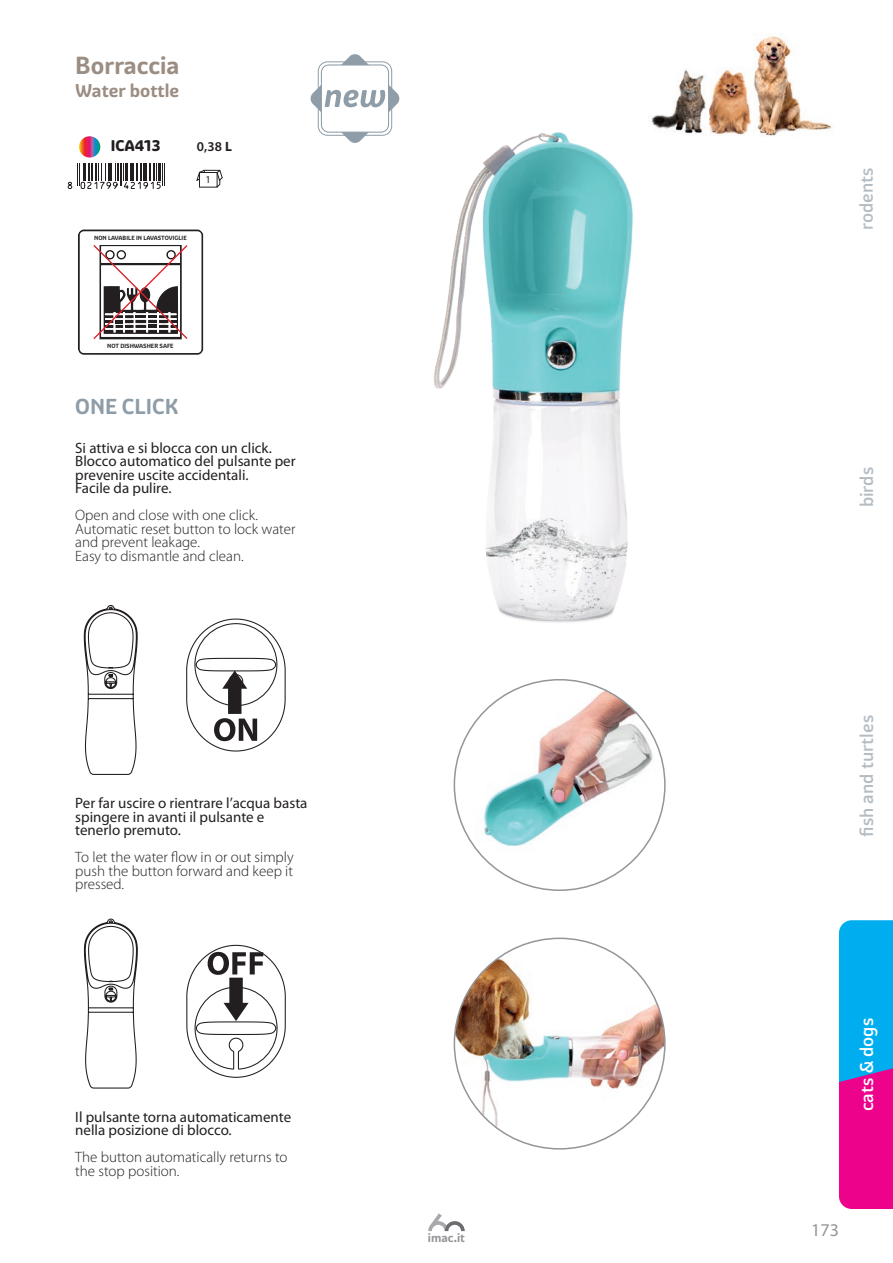
<style>
.page{position:relative;width:893px;height:1263px;background:#fff}
.page>*{position:absolute;margin:0;border:0;box-sizing:border-box;transform-origin:0 0}
.t1{font:700 24px "Graviola Soft";color:#9b8d82}
.t2{font:700 21px "Graviola Soft";color:#8e9da7}
.t3{font:500 18px "Graviola Soft";color:#b4bcc3}
.t4{font:700 18px "Graviola Soft";color:#9b8d82}
.t5{font:500 18px "Graviola Soft";color:#fff}
.t6{font:18px "Myriad Pro";color:#939598}
.t7{font:15px/13.5px "Myriad Pro";color:#231f20}
.t8{font:300 15px/13.5px "Myriad Pro";color:#231f20}
.t9{font:800 15px "Graviola Soft";color:#231f20}
.t10{font:600 13.5px "Myriad Pro";color:#231f20}
.t11{font:700 12px "Graviola Soft";color:#939598}
.t12{font:10.5px "Myriad Pro";color:#231f20}
.t13{font:700 5.85px "Graviola Soft";color:#231f20}
.s1{font-weight:700}
</style>
<div class="page">
<img style="left:709px;top:69px;width:40px;height:66px">
<img style="left:676px;top:70px;width:30px;height:64px">
<img style="left:749px;top:36px;width:83px;height:100px">
<svg style="left:196px;top:170px;width:27px;height:18px"></svg>
<svg style="left:79px;top:136px;width:21px;height:22px"></svg>
<svg style="left:67px;top:163px;width:98px;height:26px"></svg>
<img style="left:434px;top:103px;width:248px;height:520px">
<img style="left:454px;top:938px;width:211px;height:211px;border-radius:105px">
<img style="left:454px;top:680px;width:211px;height:210px;border-radius:105px">
<svg style="left:83px;top:604px;width:55px;height:171px"></svg>
<svg style="left:186px;top:618px;width:100px;height:134px"></svg>
<svg style="left:83px;top:918px;width:55px;height:171px"></svg>
<svg style="left:186px;top:944px;width:100px;height:134px"></svg>
<svg style="left:78px;top:230px;width:125px;height:125px"></svg>
<svg style="left:310px;top:54px;width:90px;height:89px"></svg>
<div style="left:318px;top:62px;width:74px;height:74px;border:1px solid #8e9da7;border-radius:9px"></div>
<svg style="left:839px;top:920px;width:54px;height:289px;background:#6e5fc1"></svg>
<svg style="left:428px;top:1213px;width:37px;height:18px"></svg>
<h1 class="t1" style="left:75px;top:51px;width:106px">Borraccia</h1>
<p class="t4" style="left:75px;top:79px;width:105px">Water bottle</p>
<p class="t9" style="left:111px;top:136px;width:51px">ICA413</p>
<p class="t10" style="left:197px;top:138px;width:37px">0,38 <span class="s1">L</span></p>
<p class="t12" style="left:206px;top:173px;width:7px">1</p>
<p class="t13" style="left:94px;top:234px;width:94px">NON LAVABILE IN LAVASTOVIGLIE</p>
<p class="t13" style="left:107px;top:343px;width:68px">NOT DISHWASHER SAFE</p>
<h2 class="t2" style="left:75px;top:393px;width:105px">ONE CLICK</h2>
<p class="t7" style="left:75px;top:441px;width:222px">Si attiva e si blocca con un click.<br>Blocco automatico del pulsante per prevenire uscite accidentali.<br>Facile da pulire.</p>
<p class="t8" style="left:75px;top:509px;width:222px">Open and close with one click.<br>Automatic reset button to lock water and prevent leakage.<br>Easy to dismantle and clean.</p>
<p class="t7" style="left:75px;top:796px;width:234px">Per far uscire o rientrare l’acqua basta spingere in avanti il pulsante e tenerlo premuto.</p>
<p class="t8" style="left:75px;top:850px;width:220px;text-align:justify">To let the water flow in or out simply push the button forward and keep it pressed.</p>
<p class="t7" style="left:75px;top:1110px;width:217px">Il pulsante torna automaticamente nella posizione di blocco.</p>
<p class="t8" style="left:75px;top:1151px;width:214px">The button automatically returns to the stop position.</p>
<p class="t11" style="left:428px;top:1230px;width:39px">imac.it</p>
<p class="t3" style="left:855px;top:230px;width:64px;rotate:-90deg">rodents</p>
<p class="t3" style="left:856px;top:507px;width:42px;rotate:-90deg">birds</p>
<p class="t3" style="left:856px;top:837px;width:123px;rotate:-90deg">fish and turtles</p>
<p class="t5" style="left:856px;top:1111px;width:95px;rotate:-90deg">cats &amp; dogs</p>
<p class="t6" style="left:811px;top:1219px;width:29px">173</p>
</div>
